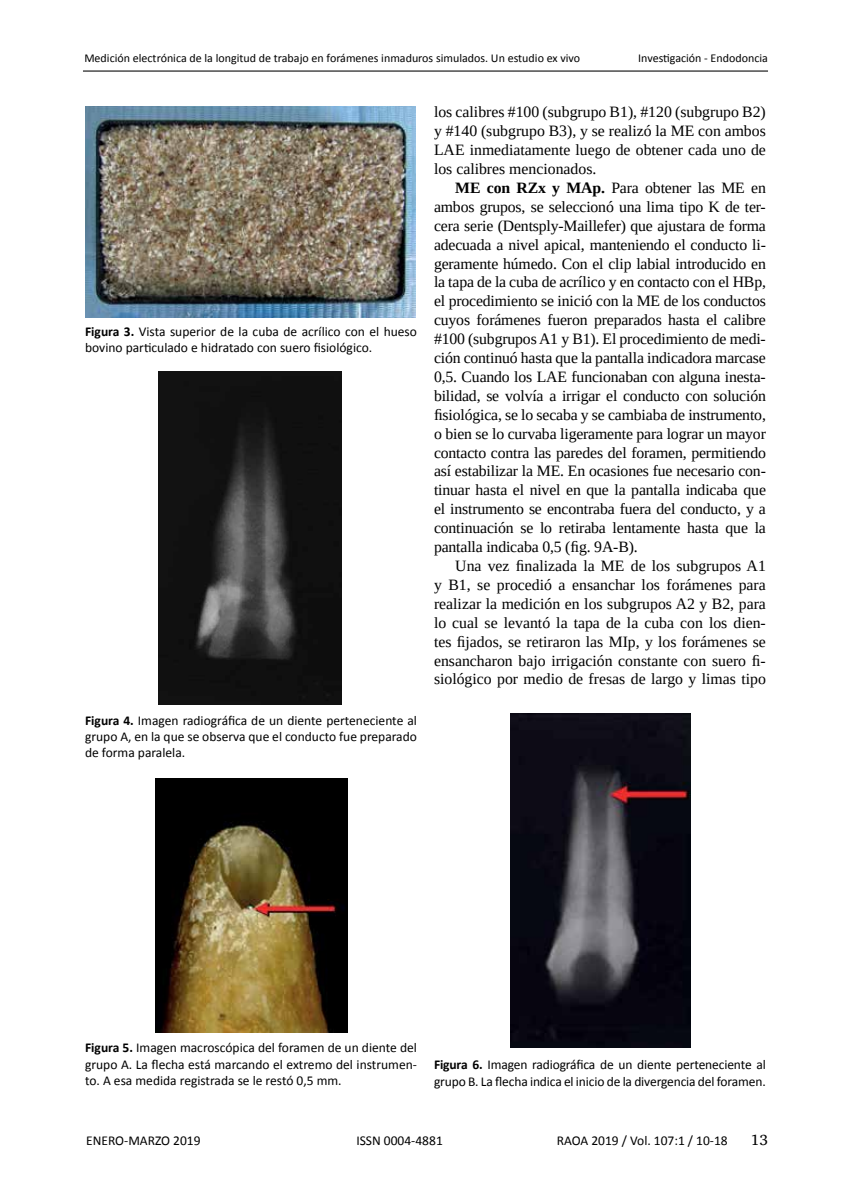
<style>
.page{position:relative;width:851px;height:1191px;background:#fff}
.page>*{position:absolute;margin:0;border:0;box-sizing:border-box;transform-origin:0 0}
.t1{font:15.75px/18.9px "Liberation Serif";color:#000;text-align:justify}
.t2{font:15px "Charis SIL";color:#000}
.t3{font:13.5px/16.2px "Calibri";color:#000}
.t4{font:12px "Calibri";color:#000}
.s1{font-weight:700}
.s2{color:#fff}
</style>
<div class="page">
<hr style="left:83px;top:71px;width:684px;height:1px;background:#000">
<img style="left:85px;top:106px;width:330px;height:212px">
<img style="left:159px;top:371px;width:183px;height:333px">
<img style="left:156px;top:778px;width:191px;height:254px">
<img style="left:510px;top:713px;width:180px;height:334px">
<p class="t4" style="left:84px;top:50px;width:497px">Medición electrónica de la longitud de trabajo en forámenes inmaduros simulados. Un estudio ex vivo</p>
<p class="t4" style="left:638px;top:50px;width:131px">Investigación - Endodoncia</p>
<p class="t3" style="left:85px;top:323px;width:333px"><span class="s1">Figura 3.</span> Vista superior de la cuba de acrílico con el hueso bovino particulado e hidratado con suero fisiológico.</p>
<p class="t3" style="left:85px;top:712px;width:333px;text-align:justify"><span class="s1">Figura 4.</span> Imagen radiográfica de un diente perteneciente al grupo A, en la que se observa que el conducto fue preparado de forma paralela.</p>
<p class="t1" style="left:434px;top:102px;width:333px">los calibres #100 (subgrupo B1), #120 (subgrupo B2) y #140 (subgrupo B3), y se realizó la ME con ambos LAE inmediatamente luego de obtener cada uno de los calibres mencionados.</p>
<p class="t1" style="left:434px;top:178px;width:333px;text-indent:21px"><span class="s1">ME con RZx y MAp.</span> Para obtener las ME en ambos grupos, se seleccionó una lima tipo K de ter&shy;cera serie (Dentsply-Maillefer) que ajustara de forma adecuada a nivel apical, manteniendo el conducto li&shy;geramente húmedo. Con el clip labial introducido en la tapa de la cuba de acrílico y en contacto con el HBp, el procedimiento se inició con la ME de los conductos cuyos forámenes fueron preparados hasta el calibre #100 (subgrupos A1 y B1). El procedimiento de medi&shy;ción continuó hasta que la pantalla indicadora marcase 0,5. Cuando los LAE funcionaban con alguna inesta&shy;bilidad, se volvía a irrigar el conducto con solución fisiológica, se lo secaba y se cambiaba de instrumento, o bien se lo curvaba ligeramente para lograr un mayor contacto contra las paredes del foramen, permitiendo así estabilizar la ME. En ocasiones fue necesario con&shy;tinuar hasta el nivel en que la pantalla indicaba que el instrumento se encontraba fuera del conducto, y a continuación se lo retiraba lentamente hasta que la pantalla indicaba 0,5 (fig. 9A-B).</p>
<p class="t1" style="left:434px;top:556px;width:333px;text-indent:21px">Una vez finalizada la ME de los subgrupos A1 y B1, se procedió a ensanchar los forámenes para realizar la medición en los subgrupos A2 y B2, para lo cual se levantó la tapa de la cuba con los dien&shy;tes fijados, se retiraron las MIp, y los forámenes se ensancharon bajo irrigación constante con suero fi&shy;siológico por medio de fresas de largo y limas tipo</p>
<p class="t3" style="left:85px;top:1040px;width:333px;text-align:justify"><span class="s1">Figura 5.</span> Imagen macroscópica del foramen de un diente del grupo A. La flecha está marcando el extremo del instrumen&shy;to. A esa medida registrada se le restó 0,5 mm.</p>
<p class="t3" style="left:434px;top:1056px;width:333px"><span class="s1">Figura 6.</span> Imagen radiográfica de un diente perteneciente al grupo B. La flecha indica el inicio de la divergencia del foramen.</p>
<p class="t3" style="left:86px;top:1132px;width:116px">ENERO-MARZO 2019</p>
<p class="t3" style="left:356px;top:1132px;width:150px">ISSN 0004-4881 <span class="s2">0004-4881</span></p>
<p class="t3" style="left:556px;top:1132px;width:172px">RAOA 2019 / Vol. 107:1 / 10-18</p>
<p class="t2" style="left:751px;top:1131px;width:18px">13</p>
</div>
